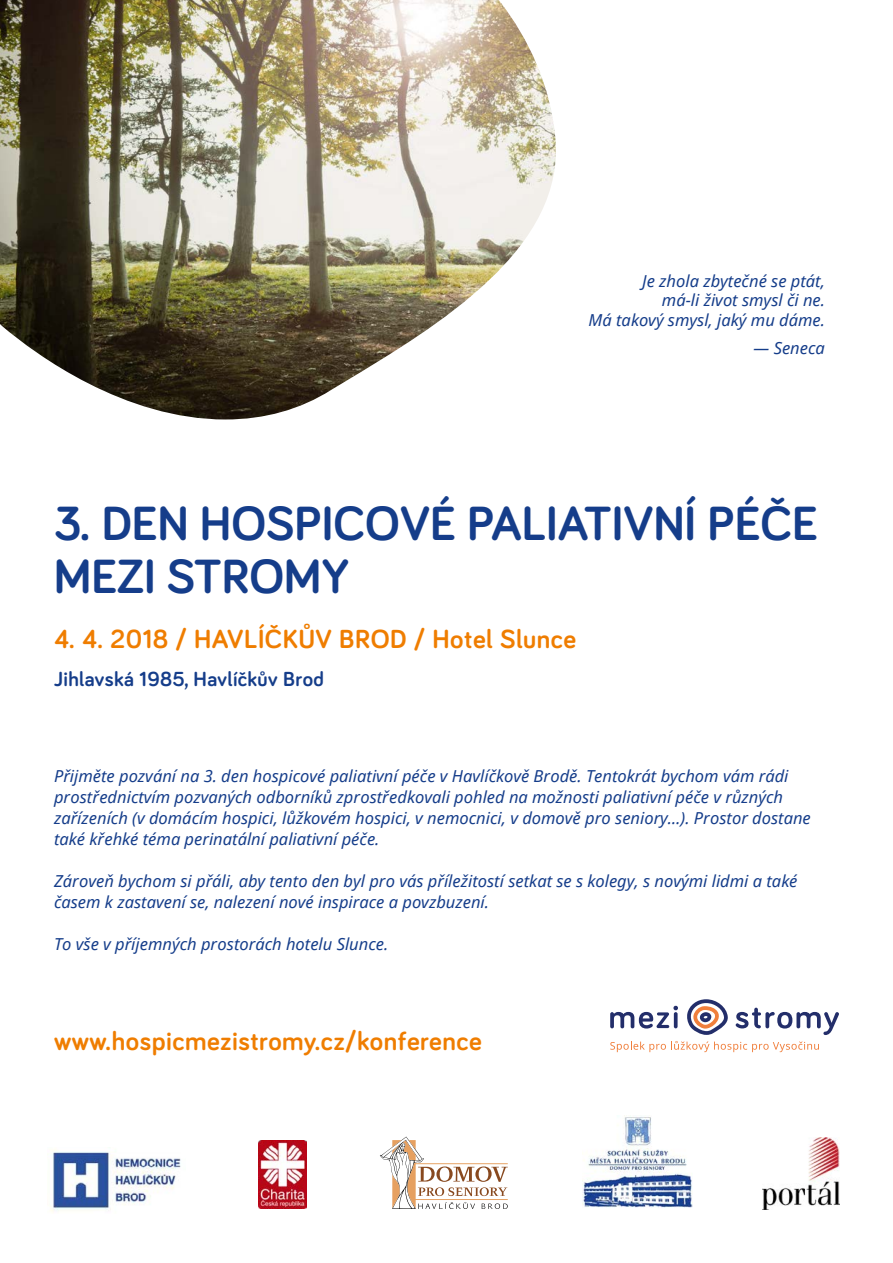
<style>
.page{position:relative;width:893px;height:1263px;background:#fff}
.page>*{position:absolute;margin:0;border:0;box-sizing:border-box;transform-origin:0 0}
.t1{font:700 49.5px/53.4px "Bariol";color:#153d8a}
.t2{font:700 27px "Bariol";letter-spacing:.02em;color:#ef7d00}
.t3{font:700 21px "Bariol";letter-spacing:.02em;color:#153d8a}
.t4{font:italic 16.5px/21px "Noto Sans";color:#153d8a}
</style>
<div class="page">
<svg style="left:380px;top:1136px;width:128px;height:73px"></svg>
<svg style="left:610px;top:1041px;width:209px;height:11px"></svg>
<svg style="left:610px;top:1006px;width:68px;height:22px"></svg>
<svg style="left:674px;top:1012px;width:4px;height:16px"></svg>
<svg style="left:736px;top:1008px;width:103px;height:27px"></svg>
<svg style="left:687px;top:999px;width:41px;height:36px"></svg>
<img style="left:0;top:0;width:556px;height:419px">
<img style="left:582px;top:1115px;width:110px;height:93px">
<img style="left:50px;top:1150px;width:131px;height:62px">
<img style="left:258px;top:1141px;width:49px;height:68px">
<img style="left:763px;top:1137px;width:76px;height:73px">
<p class="t4" style="left:589px;top:271px;width:238px;line-height:19.5px;text-align:right">Je zhola zbytečné se ptát,<br>má-li život smysl či ne.<br>Má takový smysl, jaký mu dáme.</p>
<p class="t4" style="left:754px;top:337px;width:73px">— Seneca</p>
<h1 class="t1" style="left:54px;top:495px;width:766px">3. DEN HOSPICOVÉ PALIATIVNÍ PÉČE<br>MEZI STROMY</h1>
<h2 class="t2" style="left:54px;top:620px;width:524px">4. 4. 2018 / HAVLÍČKŮV BROD / Hotel Slunce</h2>
<p class="t3" style="left:54px;top:664px;width:271px">Jihlavská 1985, Havlíčkův Brod</p>
<p class="t4" style="left:54px;top:765px;width:758px">Přijměte pozvání na 3. den hospicové paliativní péče v Havlíčkově Brodě. Tentokrát bychom vám rádi prostřednictvím pozvaných odborníků zprostředkovali pohled na možnosti paliativní péče v různých zařízeních (v domácím hospici, lůžkovém hospici, v nemocnici, v domově pro seniory…). Prostor dostane také křehké téma perinatální paliativní péče.</p>
<p class="t4" style="left:54px;top:870px;width:745px">Zároveň bychom si přáli, aby tento den byl pro vás příležitostí setkat se s kolegy, s novými lidmi a také časem k zastavení se, nalezení nové inspirace a povzbuzení.</p>
<p class="t4" style="left:54px;top:933px;width:336px">To vše v příjemných prostorách hotelu Slunce.</p>
<h2 class="t2" style="left:54px;top:1023px;width:429px">www.hospicmezistromy.cz/konference</h2>
</div>
